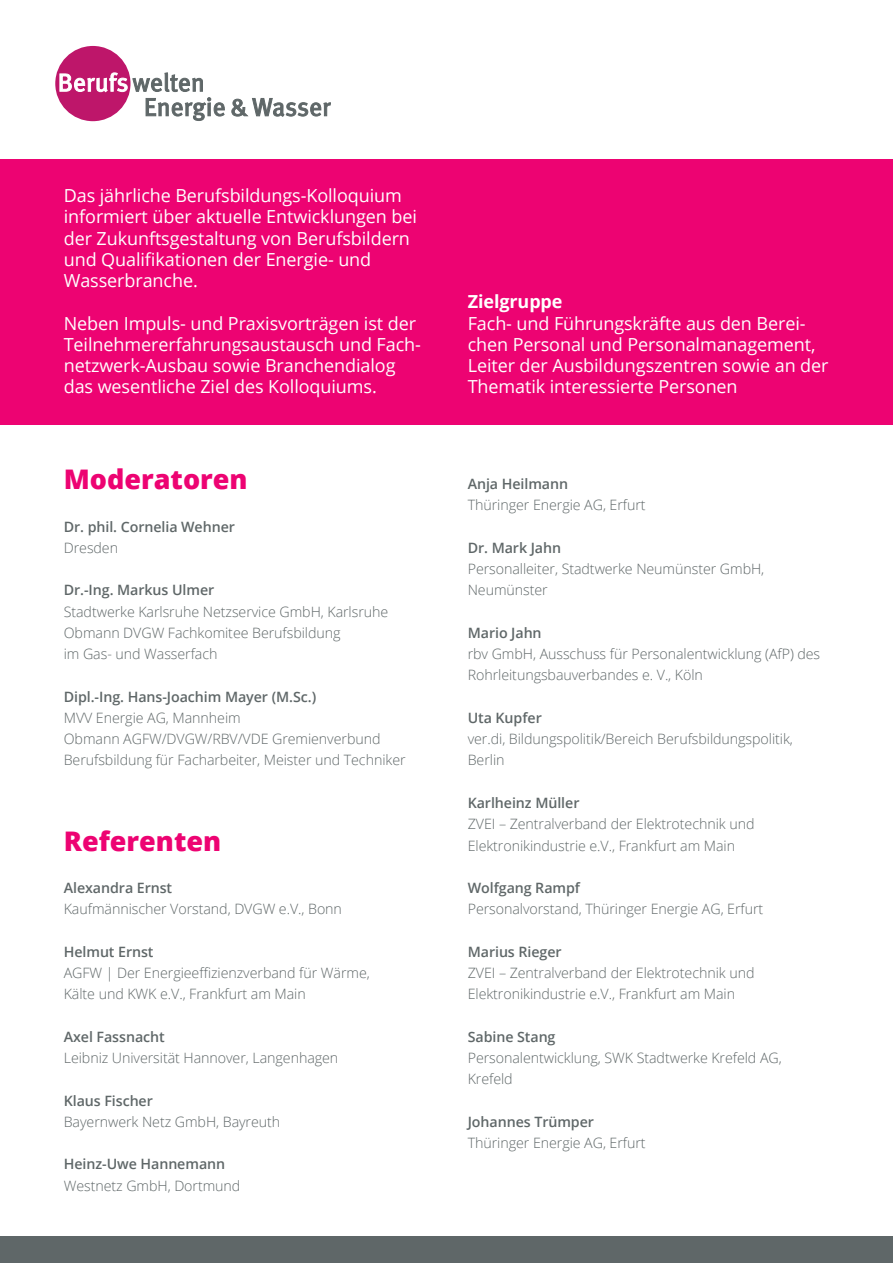
<style>
.page{position:relative;width:893px;height:1263px;background:#fff}
.page>*{position:absolute;margin:0;border:0;box-sizing:border-box;transform-origin:0 0}
.t1{font:800 27px "Open Sans";color:#ed0372}
.t2{font:18px/21.3px "Open Sans";letter-spacing:-.005em;color:#fff}
.t3{font:700 18px "Open Sans";letter-spacing:-.005em;color:#fff}
.t4{font:300 14.25px/21.3px "Open Sans";letter-spacing:-.005em;color:#5f6768}
.t5{font:600 14.25px "Open Sans";letter-spacing:-.005em;color:#5f6768}
</style>
<div class="page">
<div style="left:0;top:159px;width:893px;height:266px;background:#ed0372"></div>
<div style="left:0;top:1236px;width:893px;height:27px;background:#5f6768"></div>
<div style="left:55px;top:46px;width:76px;height:75px;background:#be166a;border-radius:50%"></div>
<svg style="left:60px;top:73px;width:67px;height:19px"></svg>
<svg style="left:133px;top:73px;width:70px;height:19px"></svg>
<svg style="left:146px;top:98px;width:79px;height:23px"></svg>
<svg style="left:232px;top:98px;width:99px;height:19px"></svg>
<p class="t2" style="left:64px;top:184px;width:355px">Das jährliche Berufsbildungs-Kolloquium informiert über aktuelle Entwicklungen bei der Zukunftsgestaltung von Berufsbildern und Qualifikationen der Energie- und Wasserbranche.</p>
<p class="t2" style="left:64px;top:312px;width:359px">Neben Impuls- und Praxisvorträgen ist der Teilnehmererfahrungsaustausch und Fach&shy;netzwerk-Ausbau sowie Branchendialog das wesentliche Ziel des Kolloquiums.</p>
<h1 class="t1" style="left:64px;top:459px;width:185px">Moderatoren</h1>
<p class="t5" style="left:64px;top:517px;width:173px">Dr. phil. Cornelia Wehner</p>
<p class="t4" style="left:64px;top:537px;width:56px">Dresden</p>
<p class="t5" style="left:64px;top:580px;width:152px">Dr.-Ing. Markus Ulmer</p>
<p class="t4" style="left:64px;top:600px;width:326px">Stadtwerke Karlsruhe Netzservice GmbH, Karlsruhe<br>Obmann DVGW Fachkomitee Berufsbildung<br>im Gas- und Wasserfach</p>
<p class="t5" style="left:64px;top:687px;width:254px">Dipl.-Ing. Hans-Joachim Mayer (M.Sc.)</p>
<p class="t4" style="left:64px;top:707px;width:343px">MVV Energie AG, Mannheim<br>Obmann AGFW/DVGW/RBV/VDE Gremienverbund<br>Berufsbildung für Facharbeiter, Meister und Techniker</p>
<h1 class="t1" style="left:64px;top:820px;width:159px">Referenten</h1>
<p class="t5" style="left:64px;top:878px;width:110px">Alexandra Ernst</p>
<p class="t4" style="left:64px;top:898px;width:280px">Kaufmännischer Vorstand, DVGW e.V., Bonn</p>
<p class="t5" style="left:64px;top:942px;width:91px">Helmut Ernst</p>
<p class="t4" style="left:64px;top:962px;width:308px">AGFW | Der Energieeffizienzverband für Wärme,<br>Kälte und KWK e.V., Frankfurt am Main</p>
<p class="t5" style="left:64px;top:1027px;width:102px">Axel Fassnacht</p>
<p class="t4" style="left:64px;top:1047px;width:276px">Leibniz Universität Hannover, Langenhagen</p>
<p class="t5" style="left:64px;top:1091px;width:91px">Klaus Fischer</p>
<p class="t4" style="left:64px;top:1111px;width:218px">Bayernwerk Netz GmbH, Bayreuth</p>
<p class="t5" style="left:64px;top:1154px;width:163px">Heinz-Uwe Hannemann</p>
<p class="t4" style="left:64px;top:1174px;width:178px">Westnetz GmbH, Dortmund</p>
<p class="t3" style="left:468px;top:289px;width:96px">Zielgruppe</p>
<p class="t2" style="left:468px;top:312px;width:362px">Fach- und Führungskräfte aus den Berei&shy;chen Personal und Personalmanagement, Leiter der Ausbildungszentren sowie an der Thematik interessierte Personen</p>
<p class="t5" style="left:468px;top:474px;width:102px">Anja Heilmann</p>
<p class="t4" style="left:468px;top:494px;width:179px">Thüringer Energie AG, Erfurt</p>
<p class="t5" style="left:468px;top:538px;width:95px">Dr. Mark Jahn</p>
<p class="t4" style="left:468px;top:558px;width:298px">Personalleiter, Stadtwerke Neumünster GmbH,<br>Neumünster</p>
<p class="t5" style="left:468px;top:623px;width:75px">Mario Jahn</p>
<p class="t4" style="left:468px;top:643px;width:354px">rbv GmbH, Ausschuss für Personalentwicklung (AfP) des<br>Rohrleitungsbauverbandes e. V., Köln</p>
<p class="t5" style="left:468px;top:708px;width:76px">Uta Kupfer</p>
<p class="t4" style="left:468px;top:728px;width:327px">ver.di, Bildungspolitik/Bereich Berufsbildungspolitik,<br>Berlin</p>
<p class="t5" style="left:468px;top:793px;width:113px">Karlheinz Müller</p>
<p class="t4" style="left:468px;top:813px;width:288px">ZVEI – Zentralverband der Elektrotechnik und<br>Elektronikindustrie e.V., Frankfurt am Main</p>
<p class="t5" style="left:468px;top:878px;width:114px">Wolfgang Rampf</p>
<p class="t4" style="left:468px;top:898px;width:297px">Personalvorstand, Thüringer Energie AG, Erfurt</p>
<p class="t5" style="left:468px;top:942px;width:95px">Marius Rieger</p>
<p class="t4" style="left:468px;top:962px;width:288px">ZVEI – Zentralverband der Elektrotechnik und<br>Elektronikindustrie e.V., Frankfurt am Main</p>
<p class="t5" style="left:468px;top:1027px;width:89px">Sabine Stang</p>
<p class="t4" style="left:468px;top:1047px;width:316px">Personalentwicklung, SWK Stadtwerke Krefeld AG,<br>Krefeld</p>
<p class="t5" style="left:468px;top:1112px;width:128px">Johannes Trümper</p>
<p class="t4" style="left:468px;top:1132px;width:179px">Thüringer Energie AG, Erfurt</p>
</div>
